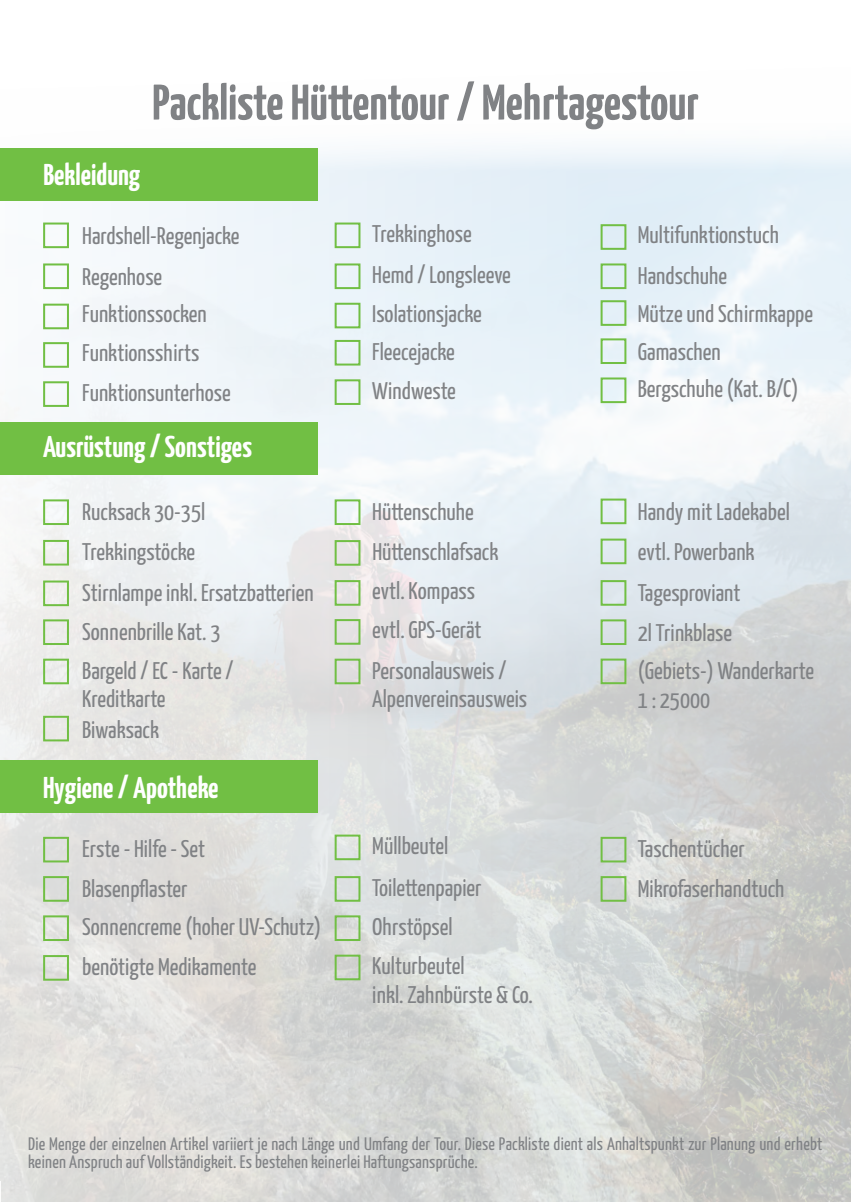
<style>
.page{position:relative;width:851px;height:1202px;background:#fff}
.page>*{position:absolute;margin:0;border:0;box-sizing:border-box;transform-origin:0 0}
.t1{font:700 50px "Yanone Kaffeesatz";color:#808285}
.t2{font:700 30px "Yanone Kaffeesatz";color:#fff}
.t3{font:24px/28.8px "Yanone Kaffeesatz";color:#808285}
.t4{font:18px/18px "Yanone Kaffeesatz";letter-spacing:.01em;color:#808285}
</style>
<div class="page">
<img style="left:0;top:145px;width:850px;height:1057px">
<div style="left:0;top:148px;width:317px;height:53px;background:#71bf44"></div>
<div style="left:43px;top:381px;width:26px;height:26px;border:2px solid #71bf44"></div>
<div style="left:43px;top:304px;width:26px;height:25px;border:2px solid #71bf44"></div>
<div style="left:600px;top:224px;width:26px;height:26px;border:2px solid #71bf44"></div>
<div style="left:334px;top:223px;width:26px;height:25px;border:2px solid #71bf44"></div>
<div style="left:334px;top:303px;width:26px;height:25px;border:2px solid #71bf44"></div>
<div style="left:600px;top:377px;width:26px;height:26px;border:2px solid #71bf44"></div>
<div style="left:43px;top:342px;width:26px;height:26px;border:2px solid #71bf44"></div>
<div style="left:334px;top:263px;width:26px;height:26px;border:2px solid #71bf44"></div>
<div style="left:600px;top:263px;width:26px;height:26px;border:2px solid #71bf44"></div>
<div style="left:0;top:760px;width:317px;height:53px;background:#71bf44"></div>
<div style="left:43px;top:837px;width:26px;height:25px;border:2px solid #71bf44"></div>
<div style="left:43px;top:955px;width:26px;height:26px;border:2px solid #71bf44"></div>
<div style="left:600px;top:837px;width:26px;height:25px;border:2px solid #71bf44"></div>
<div style="left:43px;top:915px;width:26px;height:26px;border:2px solid #71bf44"></div>
<div style="left:334px;top:835px;width:26px;height:25px;border:2px solid #71bf44"></div>
<div style="left:334px;top:915px;width:26px;height:26px;border:2px solid #71bf44"></div>
<div style="left:334px;top:876px;width:26px;height:26px;border:2px solid #71bf44"></div>
<div style="left:334px;top:955px;width:26px;height:25px;border:2px solid #71bf44"></div>
<div style="left:43px;top:876px;width:26px;height:26px;border:2px solid #71bf44"></div>
<div style="left:600px;top:876px;width:26px;height:26px;border:2px solid #71bf44"></div>
<div style="left:334px;top:379px;width:26px;height:26px;border:2px solid #71bf44"></div>
<div style="left:43px;top:263px;width:26px;height:26px;border:2px solid #71bf44"></div>
<div style="left:600px;top:338px;width:26px;height:26px;border:2px solid #71bf44"></div>
<div style="left:43px;top:223px;width:26px;height:25px;border:2px solid #71bf44"></div>
<div style="left:334px;top:340px;width:26px;height:26px;border:2px solid #71bf44"></div>
<div style="left:600px;top:300px;width:26px;height:26px;border:2px solid #71bf44"></div>
<div style="left:0;top:422px;width:317px;height:53px;background:#71bf44"></div>
<div style="left:43px;top:499px;width:26px;height:26px;border:2px solid #71bf44"></div>
<div style="left:43px;top:580px;width:26px;height:26px;border:2px solid #71bf44"></div>
<div style="left:43px;top:540px;width:26px;height:26px;border:2px solid #71bf44"></div>
<div style="left:600px;top:659px;width:26px;height:25px;border:2px solid #71bf44"></div>
<div style="left:43px;top:619px;width:26px;height:26px;border:2px solid #71bf44"></div>
<div style="left:600px;top:499px;width:26px;height:25px;border:2px solid #71bf44"></div>
<div style="left:600px;top:539px;width:26px;height:25px;border:2px solid #71bf44"></div>
<div style="left:334px;top:540px;width:26px;height:26px;border:2px solid #71bf44"></div>
<div style="left:600px;top:580px;width:26px;height:26px;border:2px solid #71bf44"></div>
<div style="left:334px;top:619px;width:26px;height:26px;border:2px solid #71bf44"></div>
<div style="left:334px;top:580px;width:26px;height:26px;border:2px solid #71bf44"></div>
<div style="left:43px;top:659px;width:26px;height:25px;border:2px solid #71bf44"></div>
<div style="left:334px;top:659px;width:26px;height:25px;border:2px solid #71bf44"></div>
<div style="left:600px;top:619px;width:26px;height:26px;border:2px solid #71bf44"></div>
<div style="left:334px;top:499px;width:26px;height:26px;border:2px solid #71bf44"></div>
<div style="left:43px;top:716px;width:26px;height:25px;border:2px solid #71bf44"></div>
<h1 class="t1" style="left:152px;top:67px;width:548px">Packliste Hüttentour / Mehrtagestour</h1>
<p class="t2" style="left:43px;top:153px;width:98px">Bekleidung</p>
<p class="t3" style="left:82px;top:220px;width:159px">Hardshell-Regenjacke</p>
<p class="t3" style="left:372px;top:218px;width:101px">Trekkinghose</p>
<p class="t3" style="left:637px;top:219px;width:142px">Multifunktionstuch</p>
<p class="t3" style="left:82px;top:261px;width:82px">Regenhose</p>
<p class="t3" style="left:372px;top:259px;width:140px">Hemd / Longsleeve</p>
<p class="t3" style="left:637px;top:260px;width:91px">Handschuhe</p>
<p class="t3" style="left:82px;top:298px;width:126px">Funktionssocken</p>
<p class="t3" style="left:372px;top:298px;width:111px">Isolationsjacke</p>
<p class="t3" style="left:637px;top:298px;width:177px">Mütze und Schirmkappe</p>
<p class="t3" style="left:82px;top:337px;width:119px">Funktionsshirts</p>
<p class="t3" style="left:372px;top:336px;width:84px">Fleecejacke</p>
<p class="t3" style="left:637px;top:336px;width:84px">Gamaschen</p>
<p class="t3" style="left:82px;top:378px;width:150px">Funktionsunterhose</p>
<p class="t3" style="left:372px;top:375px;width:85px">Windweste</p>
<p class="t3" style="left:637px;top:373px;width:162px">Bergschuhe (Kat. B/C)</p>
<p class="t2" style="left:43px;top:426px;width:210px">Ausrüstung / Sonstiges</p>
<p class="t3" style="left:82px;top:496px;width:124px">Rucksack 30-35l</p>
<p class="t3" style="left:372px;top:496px;width:103px">Hüttenschuhe</p>
<p class="t3" style="left:637px;top:496px;width:153px">Handy mit Ladekabel</p>
<p class="t3" style="left:82px;top:536px;width:114px">Trekkingstöcke</p>
<p class="t3" style="left:82px;top:577px;width:233px">Stirnlampe inkl. Ersatzbatterien</p>
<p class="t3" style="left:372px;top:536px;width:128px">Hüttenschlafsack</p>
<p class="t3" style="left:637px;top:529px;width:118px;line-height:41.6px">evtl. Powerbank<br>Tagesproviant</p>
<p class="t3" style="left:372px;top:575px;width:104px">evtl. Kompass</p>
<p class="t3" style="left:82px;top:616px;width:139px">Sonnenbrille Kat. 3</p>
<p class="t3" style="left:372px;top:614px;width:111px">evtl. GPS-Gerät</p>
<p class="t3" style="left:637px;top:617px;width:96px">2l Trinkblase</p>
<p class="t3" style="left:82px;top:655px;width:153px">Bargeld / EC - Karte /<br>Kreditkarte</p>
<p class="t3" style="left:372px;top:655px;width:156px">Personalausweis /<br>Alpenvereinsausweis</p>
<p class="t3" style="left:82px;top:714px;width:78px">Biwaksack</p>
<p class="t2" style="left:43px;top:766px;width:177px">Hygiene / Apotheke</p>
<p class="t3" style="left:82px;top:833px;width:124px">Erste - Hilfe - Set</p>
<p class="t3" style="left:372px;top:830px;width:78px">Müllbeutel</p>
<p class="t3" style="left:637px;top:655px;width:178px">(Gebiets-) Wanderkarte<br>1 : 25000</p>
<p class="t3" style="left:637px;top:833px;width:108px">Taschentücher</p>
<p class="t3" style="left:372px;top:872px;width:111px">Toilettenpapier</p>
<p class="t3" style="left:82px;top:873px;width:107px">Blasenpflaster</p>
<p class="t3" style="left:637px;top:873px;width:148px">Mikrofaserhandtuch</p>
<p class="t3" style="left:82px;top:911px;width:240px">Sonnencreme (hoher UV-Schutz)</p>
<p class="t3" style="left:372px;top:911px;width:82px">Ohrstöpsel</p>
<p class="t3" style="left:82px;top:951px;width:175px">benötigte Medikamente</p>
<p class="t3" style="left:372px;top:950px;width:162px">Kulturbeutel<br>inkl. Zahnbürste &amp; Co.</p>
<p class="t4" style="left:28px;top:1134px;width:795px">Die Menge der einzelnen Artikel variiert je nach Länge und Umfang der Tour. Diese Packliste dient als Anhaltspunkt zur Planung und erhebt keinen Anspruch auf Vollständigkeit. Es bestehen keinerlei Haftungsansprüche.</p>
</div>
